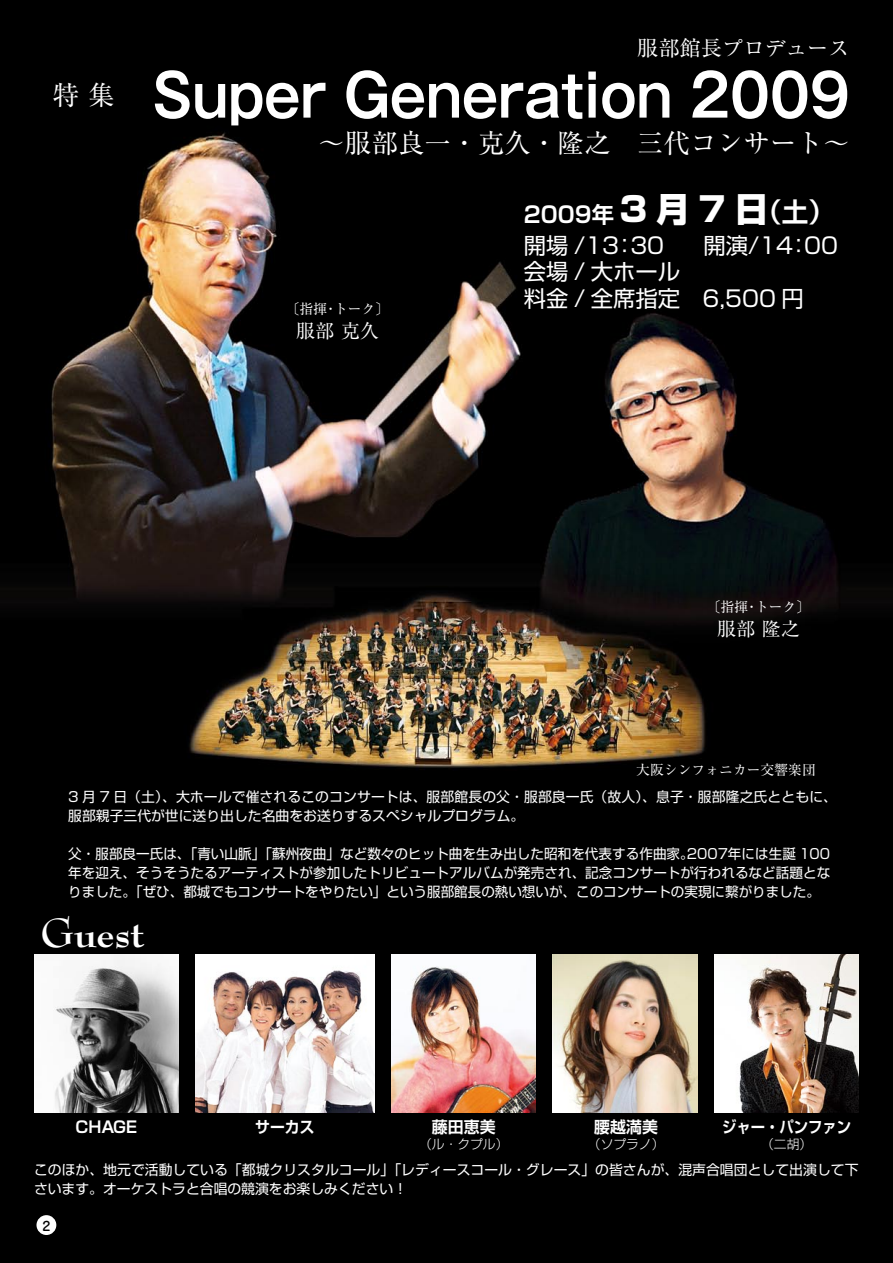
<style>
.page{position:relative;width:893px;height:1263px;background:#fff}
.page>*{position:absolute;margin:0;border:0;box-sizing:border-box;transform-origin:0 0}
.t1{font:700 58.5px "Gothic MB101 Pr 5 De";color:#fff;scale:.9 1}
.t2{font:700 44.7px "Bernhard Modern Std";color:#fff}
.t3{font:26.55px "Ryumin Pr 5";color:#fff}
.t4{font:22.35px/26.5px "Shin Go Pr 5";color:#fff}
.t5{font:700 22.35px "Shin Go Pr 5 De";color:#fff}
.t6{font:21.3px "Ryumin Pr 5";color:#fff}
.t7{font:19.2px "Ryumin Pr 5";color:#fff}
.t8{font:700 15.9px "Shin Go Pr 5 De";color:#fff}
.t9{font:700 15.9px "Shin Go Pr 5 De";color:#fff;scale:.9 1}
.t10{font:700 15.9px "Shin Go Pr 5 De";color:#fff;scale:.93 1}
.t11{font:13.8px/19.2px "Shin Go Pr 5";color:#fff}
.t12{font:13.8px "Ryumin Pr 5";color:#fff}
.t13{font:300 12.75px "Shin Go Pr 5";color:#fff}
.s1{font-family:"Shin Go Pr 5";font-weight:800;font-size:34.05px}
.s2{font-size:26.55px}
</style>
<div class="page">
<img style="left:0;top:0;width:893px;height:1263px">
<img style="left:196px;top:955px;width:178px;height:157px">
<img style="left:391px;top:955px;width:145px;height:157px">
<img style="left:553px;top:955px;width:144px;height:157px">
<img style="left:714px;top:955px;width:145px;height:157px">
<img style="left:34px;top:955px;width:145px;height:157px">
<div style="left:36px;top:1215px;width:20px;height:20px;background:#fff;border-radius:50%"></div>
<h3 class="t3" style="left:53px;top:75px;width:63px">特 集</h3>
<h3 class="t6" style="left:637px;top:31px;width:214px">服部館長プロデュース</h3>
<h1 class="t1" style="left:152px;top:47px;width:776px">Super Generation 2009</h1>
<h3 class="t3" style="left:318px;top:122px;width:533px">～服部良一・克久・隆之　三代コンサート～</h3>
<p class="t12" style="left:286px;top:298px;width:105px">〔指揮・トーク〕</p>
<h3 class="t7" style="left:296px;top:316px;width:84px">服部 克久</h3>
<h3 class="t5" style="left:524px;top:196px;width:313px">2009年 <span class="s1">3 月 7 日</span><span class="s2">（土）</span></h3>
<h3 class="t4" style="left:524px;top:230px;width:316px">開場 /13：30　 開演/14：00会場 / 大ホール<br>料金 / 全席指定　6,500 円</h3>
<p class="t12" style="left:707px;top:596px;width:105px">〔指揮・トーク〕</p>
<h3 class="t7" style="left:717px;top:613px;width:84px">服部 隆之</h3>
<p class="t12" style="left:636px;top:759px;width:181px">大阪シンフォニカー交響楽団</p>
<p class="t11" style="left:68px;top:785px;width:770px">3 月 7 日（土）、大ホールで催されるこのコンサートは、服部館長の父・服部良一氏（故人）、息子・服部隆之氏とともに、服部親子三代が世に送り出した名曲をお送りするスペシャルプログラム。</p>
<p class="t11" style="left:68px;top:843px;width:763px;text-align:justify">父・服部良一氏は、「青い山脈」「蘇州夜曲」など数々のヒット曲を生み出した昭和を代表する作曲家。2007年には生誕 100年を迎え、そうそうたるアーティストが参加したトリビュートアルバムが発売され、記念コンサートが行われるなど話題となりました。「ぜひ、都城でもコンサートをやりたい」という服部館長の熱い想いが、このコンサートの実現に繋がりました。</p>
<h2 class="t2" style="left:40px;top:910px;width:106px">Guest</h2>
<p class="t8" style="left:76px;top:1114px;width:63px">CHAGE</p>
<p class="t10" style="left:255px;top:1114px;width:65px">サーカス</p>
<p class="t8" style="left:432px;top:1114px;width:65px">藤田恵美</p>
<p class="t13" style="left:419px;top:1134px;width:91px">（ル・クプル）</p>
<p class="t8" style="left:594px;top:1114px;width:65px">腰越満美</p>
<p class="t13" style="left:588px;top:1134px;width:78px">（ソプラノ）</p>
<p class="t9" style="left:722px;top:1114px;width:145px">ジャー・パンファン</p>
<p class="t13" style="left:761px;top:1134px;width:53px">（二胡）</p>
<p class="t11" style="left:34px;top:1158px;width:826px">このほか、地元で活動している「都城クリスタルコール」「レディースコール・グレース」の皆さんが、混声合唱団として出演して下さいます。オーケストラと合唱の競演をお楽しみください！</p>
</div>
